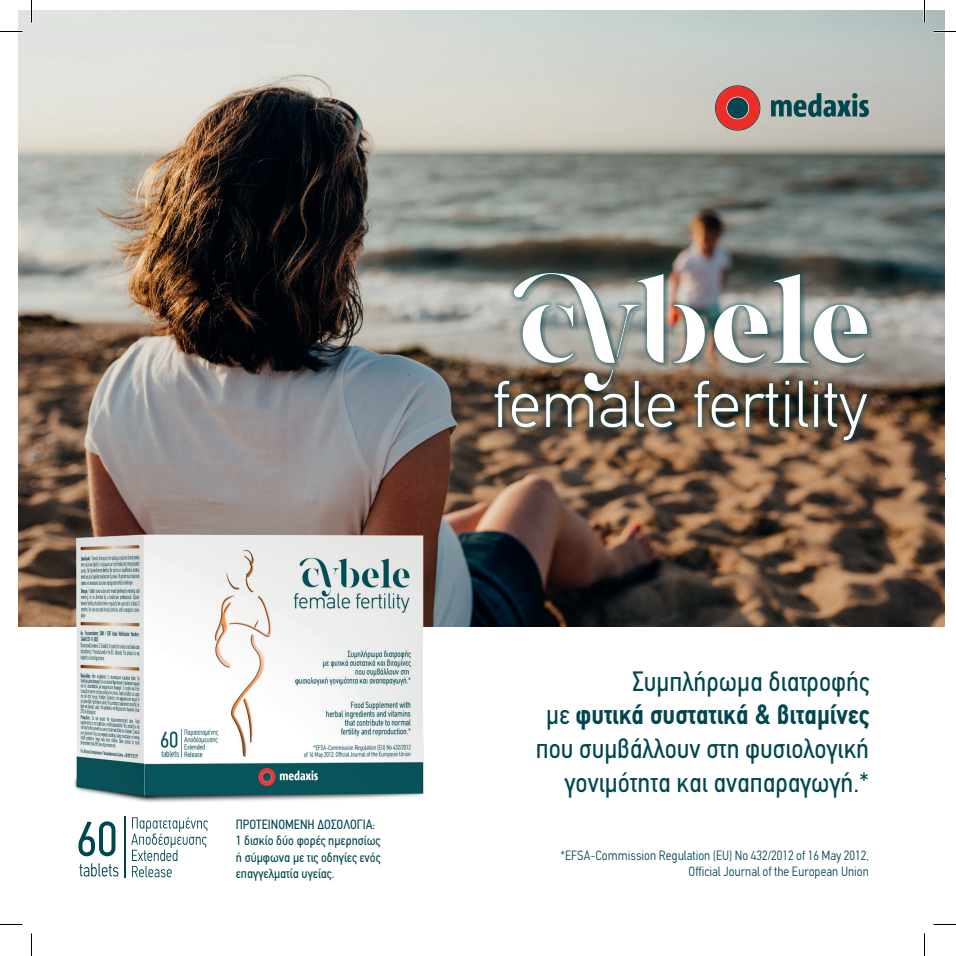
<style>
.page{position:relative;width:956px;height:956px;background:#fff}
.page>*{position:absolute;margin:0;border:0;box-sizing:border-box;transform-origin:0 0}
.t1{font:28.2px/33.8px "PF Din Text Condensed";color:#01474f;text-align:right}
.t2{font:13.5px/16.2px "PF Din Text Condensed";color:#01474f}
.t3{font:300 condensed 13.5px/16.2px "PF Din Text";color:#01474f;text-align:right}
.s1{font-weight:700}
</style>
<div class="page">
<hr style="left:887px;top:478px;width:59px;height:1px;background:#01474f">
<img style="left:18px;top:10px;width:926px;height:617px">
<svg style="left:771px;top:93px;width:98px;height:25px;background:#6a8989"></svg>
<div style="left:716px;top:86px;width:44px;height:44px;background:#ee2d28;border-radius:50%"></div>
<div style="left:727px;top:97px;width:22px;height:22px;border:1px solid #fff;border-radius:50%"></div>
<div style="left:727px;top:97px;width:21px;height:22px;background:#01474f;border-radius:50%"></div>
<img style="left:38px;top:485px;width:432px;height:336px">
<svg style="left:131px;top:817px;width:77px;height:60px"></svg>
<svg style="left:79px;top:863px;width:39px;height:14px"></svg>
<svg style="left:78px;top:821px;width:37px;height:35px"></svg>
<hr style="left:124px;top:816px;width:1px;height:62px;background:#01474f">
<img style="left:430px;top:217px;width:474px;height:260px">
<hr style="left:923px;top:0;width:2px;height:23px;background:#fff">
<svg style="left:0;top:31px;width:22px;height:1px"></svg>
<svg style="left:933px;top:31px;width:23px;height:1px"></svg>
<svg style="left:0;top:924px;width:22px;height:1px"></svg>
<svg style="left:933px;top:924px;width:23px;height:1px"></svg>
<svg style="left:31px;top:0;width:1px;height:23px"></svg>
<svg style="left:31px;top:933px;width:1px;height:23px"></svg>
<svg style="left:924px;top:0;width:1px;height:23px"></svg>
<svg style="left:924px;top:933px;width:1px;height:23px"></svg>
<p class="t2" style="left:236px;top:816px;width:146px">ΠΡΟΤΕΙΝΟΜΕΝΗ ΔΟΣΟΛΟΓΙΑ:<br>1 δισκίο δύο φορές ημερησίως ή σύμφωνα με τις οδηγίες ενός επαγγελματία υγείας.</p>
<p class="t1" style="left:536px;top:664px;width:335px">Συµπλήρωµα διατροφής<br>µε <span class="s1">φυτικά συστατικά &amp; βιταµίνες </span>που συµβάλλoυν στη φυσιολογική γονιµότητα και αναπαραγωγή.*</p>
<p class="t3" style="left:561px;top:847px;width:310px">*EFSA-Commission Regulation (EU) No 432/2012 of 16 May 2012,<br>Official Journal of the European Union</p>
</div>
